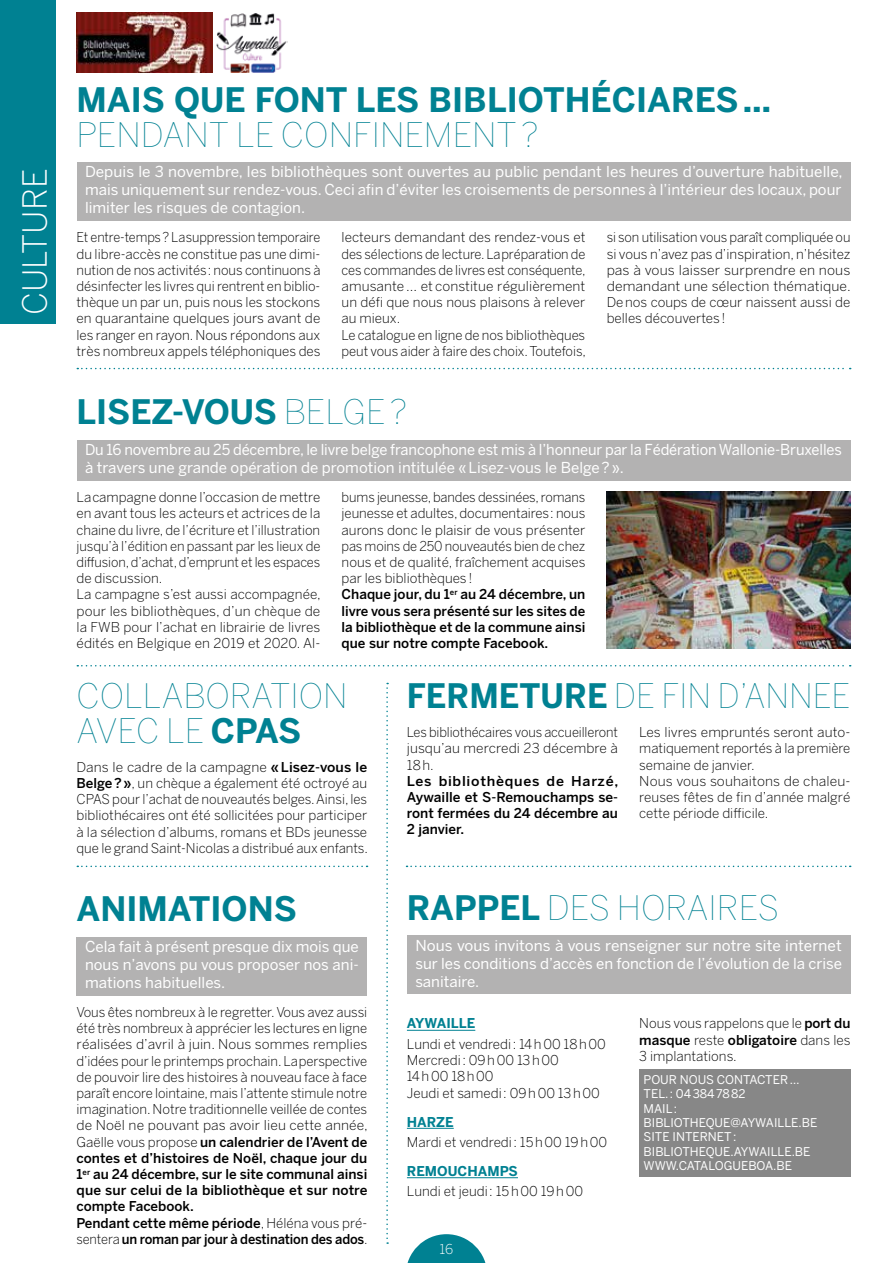
<style>
.page{position:relative;width:893px;height:1263px;background:#fff}
.page>*{position:absolute;margin:0;border:0;box-sizing:border-box;transform-origin:0 0}
.t1{font:100 33.45px/34.5px "Benton Sans";color:#008192}
.t2{font:700 33.45px "Benton Sans";color:#008192}
.t3{font:300 33px "Benton Sans";color:#fff}
.t4{font:15px/18px "Benton Sans";color:#fff;text-align:justify}
.t5{font:300 13.5px/16.2px "Benton Sans";letter-spacing:-.005em;color:#000}
.t6{font:300 13.5px/16.2px "Benton Sans";letter-spacing:-.005em;color:#000;text-align:justify;scale:.95 1}
.t7{font:500 13.5px/16.2px "Benton Sans";color:#000;text-align:justify;scale:1.05 1}
.t8{font:300 13.5px/16.2px "Benton Sans";letter-spacing:-.005em;color:#000;text-align:justify;scale:.96 1}
.t9{font:700 13.5px "Benton Sans";color:#008192}
.t10{font:300 13.5px "Benton Sans";color:#fff}
.t11{font:12px/14.4px "Benton Sans";color:#fff}
.s1{font-weight:100}
.s2{font-weight:500}
.s3{font-weight:700}
</style>
<div class="page">
<svg style="left:407px;top:1234px;width:79px;height:29px"></svg>
<div style="left:0;top:0;width:55px;height:300px;background:#008192"></div>
<div style="left:407px;top:935px;width:443px;height:59px;background:#b3b2b2"></div>
<hr style="left:407px;top:1030px;width:68px;height:1px;background:#008192">
<hr style="left:407px;top:1128px;width:47px;height:1px;background:#008192">
<hr style="left:407px;top:1177px;width:111px;height:1px;background:#008192">
<div style="left:639px;top:1068px;width:211px;height:22px;background:#878787"></div>
<div style="left:639px;top:1083px;width:211px;height:22px;background:#878787"></div>
<div style="left:639px;top:1097px;width:211px;height:37px;background:#878787"></div>
<div style="left:639px;top:1126px;width:211px;height:22px;background:#878787"></div>
<div style="left:639px;top:1140px;width:211px;height:22px;background:#878787"></div>
<div style="left:639px;top:1155px;width:211px;height:22px;background:#878787"></div>
<div style="left:77px;top:937px;width:290px;height:58px;background:#b3b2b2"></div>
<svg style="left:386px;top:683px;width:2px;height:561px"></svg>
<div style="left:77px;top:162px;width:773px;height:59px;background:#b3b2b2"></div>
<div style="left:77px;top:440px;width:773px;height:40px;background:#b3b2b2"></div>
<div style="left:0;top:11px;width:55px;height:312px;background:#008192"></div>
<img style="left:216px;top:13px;width:72px;height:60px">
<img style="left:77px;top:13px;width:135px;height:60px">
<img style="left:607px;top:491px;width:243px;height:158px">
<svg style="left:77px;top:368px;width:774px;height:1px"></svg>
<svg style="left:77px;top:665px;width:774px;height:1px"></svg>
<svg style="left:77px;top:866px;width:291px;height:1px"></svg>
<svg style="left:406px;top:866px;width:445px;height:1px"></svg>
<h2 class="t3" style="left:15px;top:291px;width:167px;rotate:-90deg">RUBRIQUE</h2>
<h2 class="t3" style="left:15px;top:315px;width:148px;rotate:-90deg">CULTURE</h2>
<h1 class="t2" style="left:77px;top:80px;width:696px">MAIS QUE FONT LES BIBLIOTHÉCIARES…</h1>
<h1 class="t1" style="left:77px;top:117px;width:464px">PENDANT LE CONFINEMENT?</h1>
<p class="t4" style="left:85px;top:163px;width:759px">Depuis le 3 novembre, les bibliothèques sont ouvertes au public pendant les heures d’ouverture habituelle, mais uniquement sur rendez-vous. Ceci afin d’éviter les croisements de personnes à l’intérieur des locaux, pour limiter les risques de contagion.</p>
<p class="t6" style="left:77px;top:229px;width:258px">Et entre-temps? La suppression temporaire du libre-accès ne constitue pas une dimi&shy;nution de nos activités : nous continuons à désinfecter les livres qui rentrent en biblio&shy;thèque un par un, puis nous les stockons en quarantaine quelques jours avant de les ranger en rayon. Nous répondons aux très nombreux appels téléphoniques des</p>
<p class="t5" style="left:342px;top:229px;width:246px">lecteurs demandant des rendez-vous et des sélections de lecture. La préparation de ces commandes de livres est conséquente, amusante… et constitue régulièrement un défi que nous nous plaisons à relever au mieux.<br>Le catalogue en ligne de nos bibliothèques peut vous aider à faire des choix. Toutefois,</p>
<p class="t5" style="left:607px;top:229px;width:246px;text-align:justify">si son utilisation vous paraît compliquée ou si vous n’avez pas d’inspiration, n’hésitez pas à vous laisser surprendre en nous demandant une sélection thématique.<br>De nos coups de cœur naissent aussi de belles découvertes!</p>
<h1 class="t2" style="left:77px;top:392px;width:332px">LISEZ-VOUS <span class="s1">BELGE?</span></h1>
<p class="t4" style="left:85px;top:440px;width:758px">Du 16 novembre au 25 décembre, le livre belge francophone est mis à l’honneur par la Fédération Wallonie-Bruxelles à travers une grande opération de promotion intitulée «Lisez-vous le Belge?».</p>
<p class="t5" style="left:77px;top:489px;width:246px">La campagne donne l’occasion de mettre en avant tous les acteurs et actrices de la chaine du livre, de l’écriture et l’illustration jusqu’à l’édition en passant par les lieux de diffusion, d’achat, d’emprunt et les espaces de discussion.<br>La campagne s’est aussi accompagnée, pour les bibliothèques, d’un chèque de la FWB pour l’achat en librairie de livres édités en Belgique en 2019 et 2020. Al-</p>
<p class="t5" style="left:342px;top:489px;width:245px">bums jeunesse, bandes dessinées, romans jeunesse et adultes, documentaires : nous aurons donc le plaisir de vous présenter pas moins de 250 nouveautés bien de chez nous et de qualité, fraîchement acquises par les bibliothèques !<br><span class="s2">Chaque jour, du 1</span><sup>er</sup> <span class="s2">au 24 décembre, un livre vous sera présenté sur les sites de la bibliothèque et de la commune ainsi que sur notre compte Facebook.</span></p>
<h1 class="t1" style="left:77px;top:679px;width:273px">COLLABORATION<br>AVEC LE <span class="s3">CPAS</span></h1>
<p class="t5" style="left:77px;top:759px;width:293px;text-align:justify">Dans le cadre de la campagne <span class="s2">«Lisez-vous le Belge?»</span>, un chèque a également été octroyé au CPAS pour l’achat de nouveautés belges. Ainsi, les bibliothécaires ont été sollicitées pour participer à la sélection d’albums, romans et BDs jeunesse que le grand Saint-Nicolas a distribué aux enfants.</p>
<h1 class="t2" style="left:77px;top:889px;width:222px">ANIMATIONS</h1>
<p class="t4" style="left:85px;top:937px;width:275px">Cela fait à présent presque dix mois que nous n’avons pu vous proposer nos ani&shy;mations habituelles.</p>
<p class="t5" style="left:77px;top:1004px;width:293px">Vous êtes nombreux à le regretter. Vous avez aussi été très nombreux à apprécier les lectures en ligne réalisées d’avril à juin. Nous sommes remplies d’idées pour le printemps prochain. La perspective de pouvoir lire des histoires à nouveau face à face paraît encore lointaine, mais l’attente stimule notre imagination. Notre traditionnelle veillée de contes de Noël ne pouvant pas avoir lieu cette année, Gaëlle vous propose <span class="s2">un calendrier de l’Avent de contes et d’histoires de Noël, chaque jour du 1</span><sup>er</sup> <span class="s2">au 24 décembre, sur le site communal ainsi que sur celui de la bibliothèque et sur notre compte Facebook.<br>Pendant cette même période</span>, Héléna vous pré&shy;sentera <span class="s2">un roman par jour à destination des ados</span>.</p>
<h1 class="t1" style="left:407px;top:679px;width:445px"><span class="s3">FERMETURE</span> DE FIN D’ANNEE</h1>
<p class="t8" style="left:407px;top:724px;width:222px">Les bibliothécaires vous accueilleront jusqu’au mercredi 23 décembre à 18h.</p>
<p class="t7" style="left:407px;top:773px;width:203px">Les bibliothèques de Harzé, Aywaille et S-Remouchamps se&shy;ront fermées du 24 décembre au 2 janvier.</p>
<p class="t5" style="left:639px;top:724px;width:213px">Les livres empruntés seront auto&shy;matiquement reportés à la première semaine de janvier.<br>Nous vous souhaitons de chaleu&shy;reuses fêtes de fin d’année malgré cette période difficile.</p>
<h1 class="t1" style="left:407px;top:890px;width:373px"><span class="s3">RAPPEL</span> DES HORAIRES</h1>
<p class="t4" style="left:415px;top:936px;width:428px">Nous vous invitons à vous renseigner sur notre site internet sur les conditions d’accès en fonction de l’évolution de la crise sanitaire.</p>
<p class="t9" style="left:407px;top:1015px;width:70px">AYWAILLE</p>
<p class="t5" style="left:407px;top:1036px;width:201px">Lundi et vendredi : 14h00 18h00<br>Mercredi : 09h00 13h00<br>14h00 18h00<br>Jeudi et samedi : 09h00 13h00</p>
<p class="t9" style="left:407px;top:1113px;width:48px">HARZE</p>
<p class="t5" style="left:407px;top:1134px;width:202px">Mardi et vendredi : 15h00 19h00</p>
<p class="t9" style="left:407px;top:1163px;width:113px">REMOUCHAMPS</p>
<p class="t5" style="left:407px;top:1183px;width:178px">Lundi et jeudi : 15h00 19h00</p>
<p class="t5" style="left:639px;top:1015px;width:213px;text-align:justify">Nous vous rappelons que le <span class="s2">port du masque</span> reste <span class="s2">obligatoire</span> dans les 3 implantations.</p>
<p class="t11" style="left:644px;top:1072px;width:175px">POUR NOUS CONTACTER…<br>TEL. : 04 384 78 82<br>MAIL :<br>BIBLIOTHEQUE@AYWAILLE.BE<br>SITE INTERNET :<br>BIBLIOTHEQUE.AYWAILLE.BE<br>WWW.CATALOGUEBOA.BE</p>
<p class="t10" style="left:440px;top:1241px;width:15px">16</p>
</div>
